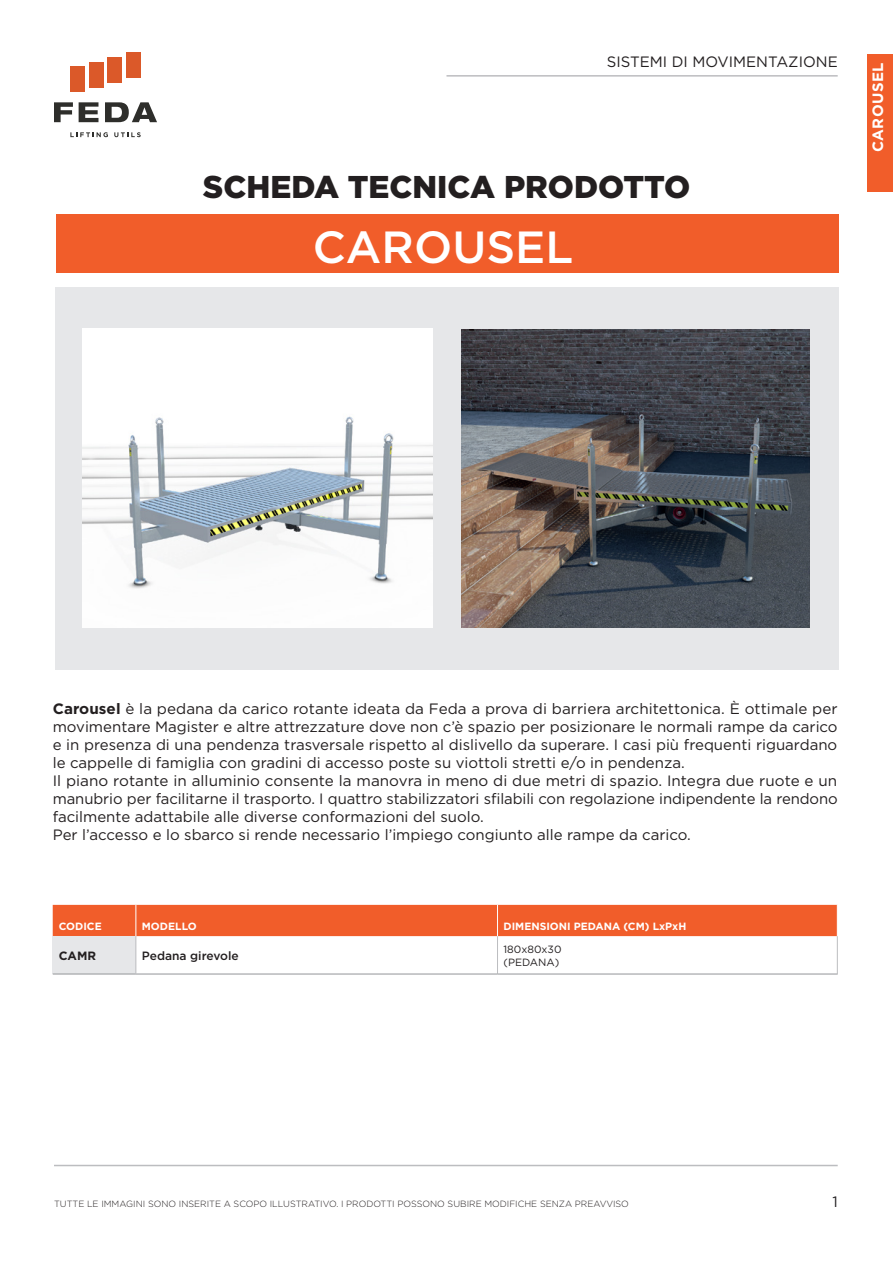
<style>
.page{position:relative;width:893px;height:1263px;background:#fff}
.page>*{position:absolute;margin:0;border:0;box-sizing:border-box;transform-origin:0 0}
.t1{font:500 45px "Gotham HTF";color:#fff}
.t2{font:900 31.5px "Gotham HTF";color:#231f20}
.t3{font:15px/18px "Gotham";color:#231f20;text-align:justify}
.t4{font:15px "Gotham HTF";color:#231f20}
.t5{font:700 15px "Gotham HTF";letter-spacing:.03em;color:#fff}
.t6{font:500 12px "Gotham";color:#231f20}
.t7{font:700 12px "Gotham";color:#231f20}
.t8{font:700 10.5px "Gotham HTF";color:#fff}
.t9{font:10.5px "Gotham";color:#231f20}
.t10{font:300 9px "Gotham HTF";color:#231f20}
.s1{font-weight:700}
</style>
<div class="page">
<hr style="left:54px;top:1165px;width:784px;height:1px;background:#bcbdc0">
<hr style="left:446px;top:75px;width:392px;height:2px;background:#bcbdc0">
<div style="left:867px;top:54px;width:26px;height:137px;background:#f15d2a"></div>
<svg style="left:70px;top:132px;width:38px;height:5px"></svg>
<svg style="left:114px;top:132px;width:27px;height:5px"></svg>
<svg style="left:54px;top:102px;width:19px;height:20px"></svg>
<svg style="left:79px;top:102px;width:19px;height:20px"></svg>
<svg style="left:105px;top:102px;width:52px;height:20px"></svg>
<div style="left:89px;top:62px;width:15px;height:25px;background:#db5929"></div>
<div style="left:70px;top:67px;width:15px;height:25px;background:#db5929"></div>
<div style="left:126px;top:52px;width:15px;height:26px;background:#db5929"></div>
<div style="left:107px;top:57px;width:15px;height:26px;background:#db5929"></div>
<div style="left:55px;top:287px;width:783px;height:383px;background:#e6e7e9"></div>
<div style="left:56px;top:215px;width:782px;height:58px;background:#f15d2a"></div>
<div style="left:53px;top:905px;width:784px;height:31px;background:#f15d2a"></div>
<div style="left:53px;top:936px;width:83px;height:38px;background:#e6e7e9"></div>
<hr style="left:497px;top:936px;width:1px;height:38px;background:#bcbdc0">
<hr style="left:837px;top:936px;width:1px;height:38px;background:#bcbdc0">
<hr style="left:135px;top:905px;width:1px;height:31px;background:#fff">
<hr style="left:497px;top:905px;width:1px;height:31px;background:#fff">
<hr style="left:53px;top:974px;width:83px;height:1px;background:#939598">
<hr style="left:136px;top:974px;width:361px;height:1px;background:#939598">
<hr style="left:497px;top:974px;width:341px;height:1px;background:#939598">
<hr style="left:135px;top:936px;width:1px;height:38px;background:#bcbdc0">
<img style="left:83px;top:329px;width:349px;height:299px">
<img style="left:461px;top:329px;width:349px;height:299px">
<p class="t4" style="left:607px;top:53px;width:232px">SISTEMI DI MOVIMENTAZIONE</p>
<p class="t2" style="left:203px;top:169px;width:489px">SCHEDA TECNICA PRODOTTO</p>
<p class="t1" style="left:313px;top:221px;width:262px">CAROUSEL</p>
<p class="t5" style="left:869px;top:152px;width:91px;rotate:-90deg">CAROUSEL</p>
<p class="t3" style="left:53px;top:699px;width:786px"><span class="s1">Carousel</span> è la pedana da carico rotante ideata da Feda a prova di barriera architettonica. È ottimale per movimentare Magister e altre attrezzature dove non c’è spazio per posizionare le normali rampe da carico e in presenza di una pendenza trasversale rispetto al dislivello da superare. I casi più frequenti riguardano le cappelle di famiglia con gradini di accesso poste su viottoli stretti e/o in pendenza.</p>
<p class="t3" style="left:53px;top:771px;width:787px">Il piano rotante in alluminio consente la manovra in meno di due metri di spazio. Integra due ruote e un manubrio per facilitarne il trasporto. I quattro stabilizzatori sfilabili con regolazione indipendente la rendono facilmente adattabile alle diverse conformazioni del suolo.</p>
<p class="t3" style="left:53px;top:825px;width:640px">Per l’accesso e lo sbarco si rende necessario l’impiego congiunto alle rampe da carico.</p>
<p class="t8" style="left:59px;top:920px;width:44px">CODICE</p>
<p class="t8" style="left:142px;top:920px;width:56px">MODELLO</p>
<p class="t8" style="left:503px;top:920px;width:184px">DIMENSIONI PEDANA (CM) LxPxH</p>
<p class="t7" style="left:59px;top:948px;width:39px">CAMR</p>
<p class="t6" style="left:142px;top:948px;width:98px">Pedana girevole</p>
<p class="t9" style="left:503px;top:942px;width:60px">180x80x30</p>
<p class="t9" style="left:503px;top:955px;width:57px">(PEDANA)</p>
<p class="t10" style="left:54px;top:1199px;width:576px">TUTTE LE IMMAGINI SONO INSERITE A SCOPO ILLUSTRATIVO. I PRODOTTI POSSONO SUBIRE MODIFICHE SENZA PREAVVISO</p>
<p class="t4" style="left:832px;top:1193px;width:7px">1</p>
</div>
